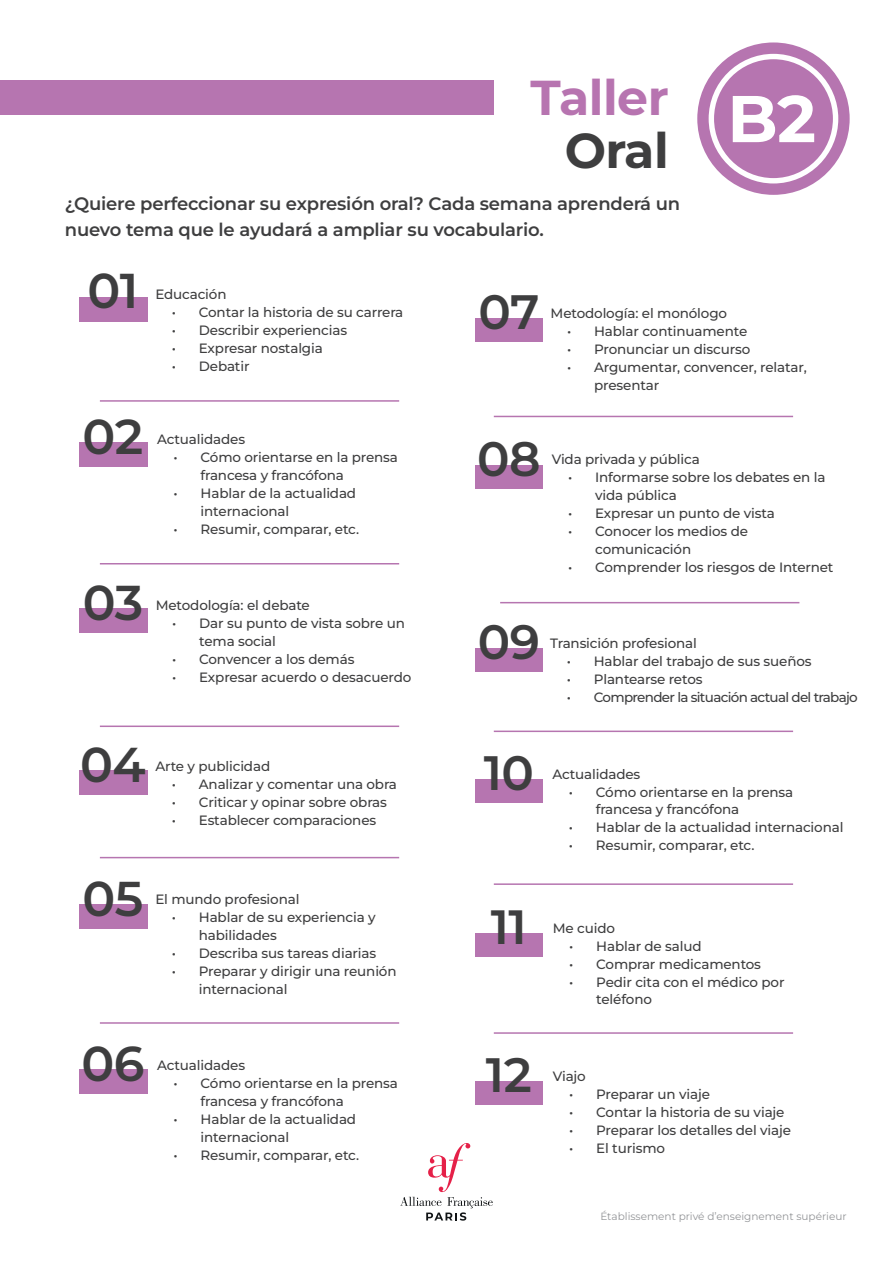
<style>
.page{position:relative;width:893px;height:1263px;background:#fff}
.page>*{position:absolute;margin:0;border:0;box-sizing:border-box;transform-origin:0 0}
.t1{font:700 49.05px "Montserrat";letter-spacing:-.01em;color:#b774b0}
.t2{font:700 49.05px "Montserrat";color:#3e3e3f}
.t3{font:600 48.9px "Montserrat";letter-spacing:-.01em;color:#3e3e3f}
.t4{font:600 48.3px "Montserrat";color:#3e3e3f}
.t5{font:600 48.15px "Montserrat";color:#3e3e3f}
.t6{font:600 48px "Montserrat";color:#3e3e3f}
.t7{font:600 18px/25.7px "Montserrat";letter-spacing:-.01em;color:#3e3e3f}
.t8{font:500 13.5px/18px "Montserrat";letter-spacing:-.01em;color:#3e3e3f}
.t9{font:500 13.5px "Montserrat";letter-spacing:-.05em;color:#3e3e3f}
.t10{font:10.5px "Montserrat";color:#939598}
</style>
<div class="page">
<div style="left:697px;top:42px;width:153px;height:153px;background:#b675b0;border-radius:50%"></div>
<svg style="left:709px;top:54px;width:129px;height:129px"></svg>
<div style="left:1px;top:80px;width:493px;height:35px;background:#b675b0"></div>
<div style="left:79px;top:297px;width:68px;height:24px;background:#b675b0"></div>
<div style="left:475px;top:318px;width:68px;height:24px;background:#b675b0"></div>
<div style="left:79px;top:443px;width:68px;height:24px;background:#b675b0"></div>
<div style="left:475px;top:465px;width:68px;height:23px;background:#b675b0"></div>
<div style="left:79px;top:608px;width:68px;height:25px;background:#b675b0"></div>
<div style="left:475px;top:648px;width:68px;height:24px;background:#b675b0"></div>
<div style="left:79px;top:770px;width:68px;height:25px;background:#b675b0"></div>
<div style="left:475px;top:779px;width:68px;height:24px;background:#b675b0"></div>
<hr style="left:100px;top:400px;width:299px;height:2px;background:#b675b0">
<hr style="left:494px;top:416px;width:299px;height:1px;background:#b675b0">
<hr style="left:500px;top:602px;width:299px;height:1px;background:#b675b0">
<hr style="left:494px;top:730px;width:299px;height:2px;background:#b675b0">
<hr style="left:100px;top:563px;width:299px;height:1px;background:#b675b0">
<hr style="left:100px;top:725px;width:299px;height:2px;background:#b675b0">
<div style="left:79px;top:904px;width:68px;height:24px;background:#b675b0"></div>
<div style="left:475px;top:933px;width:67px;height:23px;background:#b675b0"></div>
<hr style="left:494px;top:883px;width:299px;height:2px;background:#b675b0">
<div style="left:475px;top:1081px;width:68px;height:24px;background:#b675b0"></div>
<hr style="left:494px;top:1032px;width:299px;height:2px;background:#b675b0">
<hr style="left:100px;top:857px;width:299px;height:1px;background:#b675b0">
<div style="left:79px;top:1069px;width:68px;height:25px;background:#b675b0"></div>
<hr style="left:100px;top:1022px;width:299px;height:2px;background:#b675b0">
<svg style="left:400px;top:1143px;width:93px;height:77px"></svg>
<h1 class="t1" style="left:530px;top:65px;width:140px">Taller</h1>
<h1 class="t2" style="left:565px;top:118px;width:106px">Oral</h1>
<h3 class="t7" style="left:65px;top:190px;width:617px">¿Quiere perfeccionar su expresión oral? Cada semana aprenderá un nuevo tema que le ayudará a ampliar su vocabulario.</h3>
<h2 class="t3" style="left:88px;top:259px;width:53px">01</h2>
<p class="t8" style="left:155px;top:285px;width:73px">Educación</p>
<p class="t8" style="left:172px;top:303px;width:233px">• Contar la historia de su carrera</p>
<p class="t8" style="left:172px;top:321px;width:177px">• Describir experiencias</p>
<p class="t8" style="left:172px;top:339px;width:152px">• Expresar nostalgia</p>
<p class="t8" style="left:172px;top:357px;width:79px">• Debatir</p>
<h2 class="t3" style="left:83px;top:404px;width:62px">02</h2>
<p class="t8" style="left:157px;top:430px;width:89px">Actualidades</p>
<p class="t8" style="left:201px;top:448px;width:199px;text-indent:-27px">• Cómo orientarse en la prensa francesa y francófona</p>
<p class="t8" style="left:201px;top:484px;width:157px;text-indent:-27px">• Hablar de la actualidad internacional</p>
<p class="t8" style="left:174px;top:520px;width:187px">• Resumir, comparar, etc.</p>
<h2 class="t3" style="left:83px;top:570px;width:62px">03</h2>
<p class="t8" style="left:156px;top:596px;width:156px">Metodología: el debate</p>
<p class="t8" style="left:199px;top:614px;width:207px;text-indent:-27px">• Dar su punto de vista sobre un tema social</p>
<p class="t8" style="left:172px;top:650px;width:184px">• Convencer a los demás</p>
<p class="t8" style="left:172px;top:668px;width:241px">• Expresar acuerdo o desacuerdo</p>
<h2 class="t3" style="left:80px;top:732px;width:67px">04</h2>
<p class="t8" style="left:155px;top:756px;width:116px">Arte y publicidad</p>
<p class="t8" style="left:172px;top:774px;width:227px">• Analizar y comentar una obra</p>
<p class="t8" style="left:172px;top:792px;width:216px">• Criticar y opinar sobre obras</p>
<p class="t8" style="left:172px;top:810px;width:206px">• Establecer comparaciones</p>
<h2 class="t3" style="left:83px;top:865px;width:62px">05</h2>
<p class="t8" style="left:155px;top:890px;width:146px">El mundo profesional</p>
<p class="t8" style="left:199px;top:908px;width:178px;text-indent:-27px">• Hablar de su experiencia y habilidades</p>
<p class="t8" style="left:172px;top:944px;width:206px">• Describa sus tareas diarias</p>
<p class="t8" style="left:199px;top:962px;width:199px;text-indent:-27px">• Preparar y dirigir una reunión internacional</p>
<h2 class="t3" style="left:81px;top:1031px;width:65px">06</h2>
<p class="t8" style="left:157px;top:1055px;width:89px">Actualidades</p>
<p class="t8" style="left:201px;top:1073px;width:199px;text-indent:-27px">• Cómo orientarse en la prensa francesa y francófona</p>
<p class="t8" style="left:201px;top:1109px;width:157px;text-indent:-27px">• Hablar de la actualidad internacional</p>
<p class="t8" style="left:174px;top:1145px;width:187px">• Resumir, comparar, etc.</p>
<h3 class="t5" style="left:478px;top:280px;width:63px">07</h3>
<p class="t8" style="left:551px;top:304px;width:178px">Metodología: el monólogo</p>
<p class="t8" style="left:567px;top:322px;width:182px">• Hablar continuamente</p>
<p class="t8" style="left:567px;top:340px;width:185px">• Pronunciar un discurso</p>
<p class="t8" style="left:594px;top:358px;width:214px;text-indent:-27px">• Argumentar, convencer, relatar, presentar</p>
<h3 class="t4" style="left:477px;top:426px;width:65px">08</h3>
<p class="t8" style="left:552px;top:450px;width:150px">Vida privada y pública</p>
<p class="t8" style="left:595px;top:468px;width:232px;text-indent:-27px">• Informarse sobre los debates en la vida pública</p>
<p class="t8" style="left:568px;top:504px;width:208px">• Expresar un punto de vista</p>
<p class="t8" style="left:595px;top:522px;width:154px;text-indent:-27px">• Conocer los medios de comunicación</p>
<p class="t8" style="left:568px;top:558px;width:267px">• Comprender los riesgos de Internet</p>
<h3 class="t5" style="left:478px;top:610px;width:64px">09</h3>
<p class="t8" style="left:550px;top:633px;width:148px">Transición profesional</p>
<p class="t8" style="left:567px;top:651px;width:246px">• Hablar del trabajo de sus sueños</p>
<p class="t8" style="left:567px;top:669px;width:137px">• Plantearse retos</p>
<p class="t9" style="left:567px;top:688px;width:293px">• Comprender la situación actual del trabajo</p>
<h3 class="t4" style="left:484px;top:740px;width:52px">10</h3>
<p class="t8" style="left:552px;top:764px;width:89px">Actualidades</p>
<p class="t8" style="left:596px;top:782px;width:199px;text-indent:-27px">• Cómo orientarse en la prensa francesa y francófona</p>
<p class="t8" style="left:569px;top:818px;width:276px">• Hablar de la actualidad internacional</p>
<p class="t8" style="left:569px;top:836px;width:187px">• Resumir, comparar, etc.</p>
<h3 class="t6" style="left:491px;top:895px;width:38px">11</h3>
<h3 class="t5" style="left:486px;top:1043px;width:47px">12</h3>
<p class="t8" style="left:553px;top:918px;width:64px">Me cuido</p>
<p class="t8" style="left:569px;top:936px;width:134px">• Hablar de salud</p>
<p class="t8" style="left:569px;top:954px;width:193px">• Comprar medicamentos</p>
<p class="t8" style="left:596px;top:972px;width:190px;text-indent:-27px">• Pedir cita con el médico por teléfono</p>
<p class="t8" style="left:553px;top:1067px;width:35px">Viajo</p>
<p class="t8" style="left:569px;top:1085px;width:142px">• Preparar un viaje</p>
<p class="t8" style="left:569px;top:1103px;width:217px">• Contar la historia de su viaje</p>
<p class="t8" style="left:569px;top:1121px;width:223px">• Preparar los detalles del viaje</p>
<p class="t8" style="left:569px;top:1139px;width:97px">• El turismo</p>
<p class="t10" style="left:600px;top:1210px;width:248px">Établissement privé d’enseignement supérieur</p>
</div>
